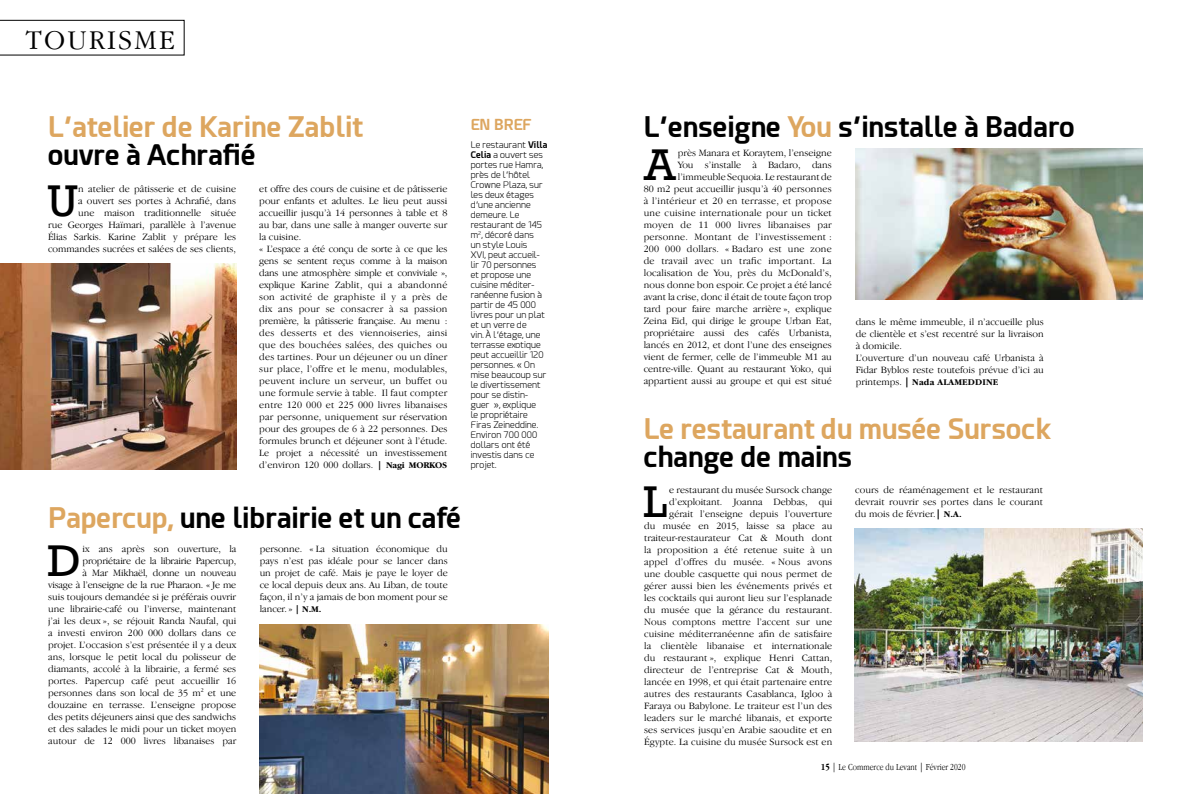
<style>
.page{position:relative;width:1191px;height:794px;background:#fff}
.page>*{position:absolute;margin:0;border:0;box-sizing:border-box;transform-origin:0 0}
.t1{font:41.7px "Rockwell";color:#000}
.t2{font:700 28px "Esphimere";color:#000}
.t3{font:700 28px "Esphimere";color:#dda65f}
.t4{font:300 28px "Garamond IT Cby BT";letter-spacing:.08em;color:#000}
.t5{font:700 15px "Esphimere";color:#dda65f}
.t6{font:300 10px/12px "Garamond IT Cby BT";color:#000;text-align:right}
.t7{font:300 condensed 9.5px "Garamond IT Cby BT";color:#000}
.t8{font:300 9px/10px "Esphimere";letter-spacing:.01em;color:#000}
.t9{font:700 9px "Garamond IT Cby BT";letter-spacing:.02em;color:#000}
.s1{font-weight:700;font-size:9px}
.s2{font-weight:700}
.s3{color:#dda65f}
.s4{font-weight:300;font-size:10px}
.s5{font-size:10px}
</style>
<div class="page">
<img style="left:259px;top:624px;width:289px;height:170px">
<img style="left:0;top:264px;width:236px;height:205px">
<svg style="left:0;top:20px;width:184px;height:35px"></svg>
<img style="left:855px;top:149px;width:287px;height:150px">
<img style="left:855px;top:528px;width:287px;height:213px">
<h2 class="t4" style="left:26px;top:23px;width:151px">TOURISME</h2>
<h2 class="t3" style="left:48px;top:110px;width:316px">L’atelier de Karine Zablit</h2>
<h2 class="t2" style="left:48px;top:138px;width:209px">ouvre à Achrafié</h2>
<h1 class="t1" style="left:47px;top:175px;width:33px">U</h1>
<p class="t6" style="left:48px;top:183px;width:190px">n atelier de pâtisserie et de cuisine<br>a ouvert ses portes à Achrafié, dans<br>une maison traditionnelle située<br>rue Georges Haïmari, parallèle à l’avenue Élias Sarkis. Karine Zablit y prépare les commandes sucrées et salées de ses clients,</p>
<p class="t6" style="left:259px;top:183px;width:190px;text-align:left">et offre des cours de cuisine et de pâtisserie pour enfants et adultes. Le lieu peut aussi accueillir jusqu’à 14 personnes à table et 8 au bar, dans une salle à manger ouverte sur la cuisine.<br>« L’espace a été conçu de sorte à ce que les gens se sentent reçus comme à la maison dans une atmosphère simple et conviviale », explique Karine Zablit, qui a abandonné son activité de graphiste il y a près de dix ans pour se consacrer à sa passion première, la pâtisserie française. Au menu : des desserts et des viennoiseries, ainsi que des bouchées salées, des quiches ou des tartines. Pour un déjeuner ou un dîner sur place, l’offre et le menu, modulables, peuvent inclure un serveur, un buffet ou une formule servie à table. Il faut compter entre 120 000 et 225 000 livres libanaises par personne, uniquement sur réservation pour des groupes de 6 à 22 personnes. Des formules brunch et déjeuner sont à l’étude.<br>Le projet a nécessité un investissement d’environ 120 000 dollars. <span class="s1">| Nagi MORKOS</span></p>
<h3 class="t5" style="left:471px;top:115px;width:62px">EN BREF</h3>
<p class="t8" style="left:471px;top:139px;width:78px">Le restaurant <span class="s2">Villa<br>Celia</span> a ouvert ses portes rue Hamra, près de l’hôtel<br>Crowne Plaza, sur les deux étages d’une ancienne demeure. Le restaurant de 145 m<sup>2</sup>, décoré dans<br>un style Louis<br>XVI, peut accueil&shy;lir 70 personnes<br>et propose une cuisine méditer&shy;ranéenne fusion à partir de 45 000 livres pour un plat et un verre de<br>vin. À l’étage, une terrasse exotique peut accueillir 120 personnes. « On mise beaucoup sur le divertissement pour se distin&shy;guer », explique<br>le propriétaire<br>Firas Zeineddine.<br>Environ 700 000 dollars ont été investis dans ce projet.</p>
<h2 class="t2" style="left:48px;top:500px;width:414px"><span class="s3">Papercup,</span> une librairie et un café</h2>
<h1 class="t1" style="left:48px;top:535px;width:34px">D</h1>
<p class="t6" style="left:48px;top:542px;width:190px">ix ans après son ouverture, la propriétaire de la librairie Papercup,<br>à Mar Mikhaël, donne un nouveau<br>visage à l’enseigne de la rue Pharaon. « Je me suis toujours demandée si je préférais ouvrir une librairie-café ou l’inverse, maintenant j’ai les deux », se réjouit Randa Naufal, qui a investi environ 200 000 dollars dans ce projet. L’occasion s’est présentée il y a deux ans, lorsque le petit local du polisseur de diamants, accolé à la librairie, a fermé ses portes. Papercup café peut accueillir 16 personnes dans son local de 35 m<sup>2</sup> et une douzaine en terrasse. L’enseigne propose des petits déjeuners ainsi que des sandwichs et des salades le midi pour un ticket moyen autour de 12 000 livres libanaises par</p>
<p class="t6" style="left:260px;top:542px;width:190px;text-align:justify">personne. « La situation économique du pays n’est pas idéale pour se lancer dans un projet de café. Mais je paye le loyer de ce local depuis deux ans. Au Liban, de toute façon, il n’y a jamais de bon moment pour se lancer. » <span class="s1">| N.M.</span></p>
<h2 class="t2" style="left:643px;top:110px;width:433px">L’enseigne <span class="s3">You</span> s’installe à Badaro</h2>
<h1 class="t1" style="left:643px;top:139px;width:35px">A</h1>
<p class="t6" style="left:643px;top:147px;width:190px">près Manara et Koraytem, l’enseigne<br>You s’installe à Badaro, dans l’immeuble Sequoia. Le restaurant de<br>80 m2 peut accueillir jusqu’à 40 personnes à l’intérieur et 20 en terrasse, et propose une cuisine internationale pour un ticket moyen de 11 000 livres libanaises par personne. Montant de l’investissement :<br>200 000 dollars. « Badaro est une zone de travail avec un trafic important. La localisation de You, près du McDonald’s, nous donne bon espoir. Ce projet a été lancé avant la crise, donc il était de toute façon trop tard pour faire marche arrière », explique Zeina Eid, qui dirige le groupe Urban Eat, propriétaire aussi des cafés Urbanista, lancés en 2012, et dont l’une des enseignes vient de fermer, celle de l’immeuble M1 au centre-ville. Quant au restaurant Yoko, qui appartient aussi au groupe et qui est situé</p>
<p class="t6" style="left:855px;top:315px;width:190px;text-align:left">dans le même immeuble, il n’accueille plus de clientèle et s’est recentré sur la livraison à domicile.<br>L’ouverture d’un nouveau café Urbanista à Fidar Byblos reste toutefois prévue d’ici au</p>
<p class="t9" style="left:855px;top:376px;width:144px"><span class="s4">printemps.</span> <span class="s5">|</span> Nada ALAMEDDINE</p>
<h2 class="t3" style="left:643px;top:412px;width:409px">Le restaurant du musée Sursock</h2>
<h2 class="t2" style="left:643px;top:440px;width:210px">change de mains</h2>
<p class="t6" style="left:644px;top:483px;width:190px">e restaurant du musée Sursock change d’exploitant. Joanna Debbas, qui gérait l’enseigne depuis l’ouverture<br>du musée en 2015, laisse sa place au traiteur-restaurateur Cat &amp; Mouth dont la proposition a été retenue suite à un appel d’offres du musée. « Nous avons une double casquette qui nous permet de gérer aussi bien les événements privés et les cocktails qui auront lieu sur l’esplanade du musée que la gérance du restaurant.<br>Nous comptons mettre l’accent sur une cuisine méditerranéenne afin de satisfaire la clientèle libanaise et internationale du restaurant », explique Henri Cattan, directeur de l’entreprise Cat &amp; Mouth, lancée en 1998, et qui était partenaire entre autres des restaurants Casablanca, Igloo à Faraya ou Babylone. Le traiteur est l’un des leaders sur le marché libanais, et exporte ses services jusqu’en Arabie saoudite et en Égypte. La cuisine du musée Sursock est en</p>
<p class="t6" style="left:855px;top:483px;width:190px;text-align:justify">cours de réaménagement et le restaurant devrait rouvrir ses portes dans le courant du mois de février.<span class="s2">|</span> <span class="s1">N.A.</span></p>
<h1 class="t1" style="left:643px;top:476px;width:26px">L</h1>
<p class="t7" style="left:821px;top:762px;width:146px"><span class="s2">15</span> | Le Commerce du Levant | Février 2020</p>
</div>
